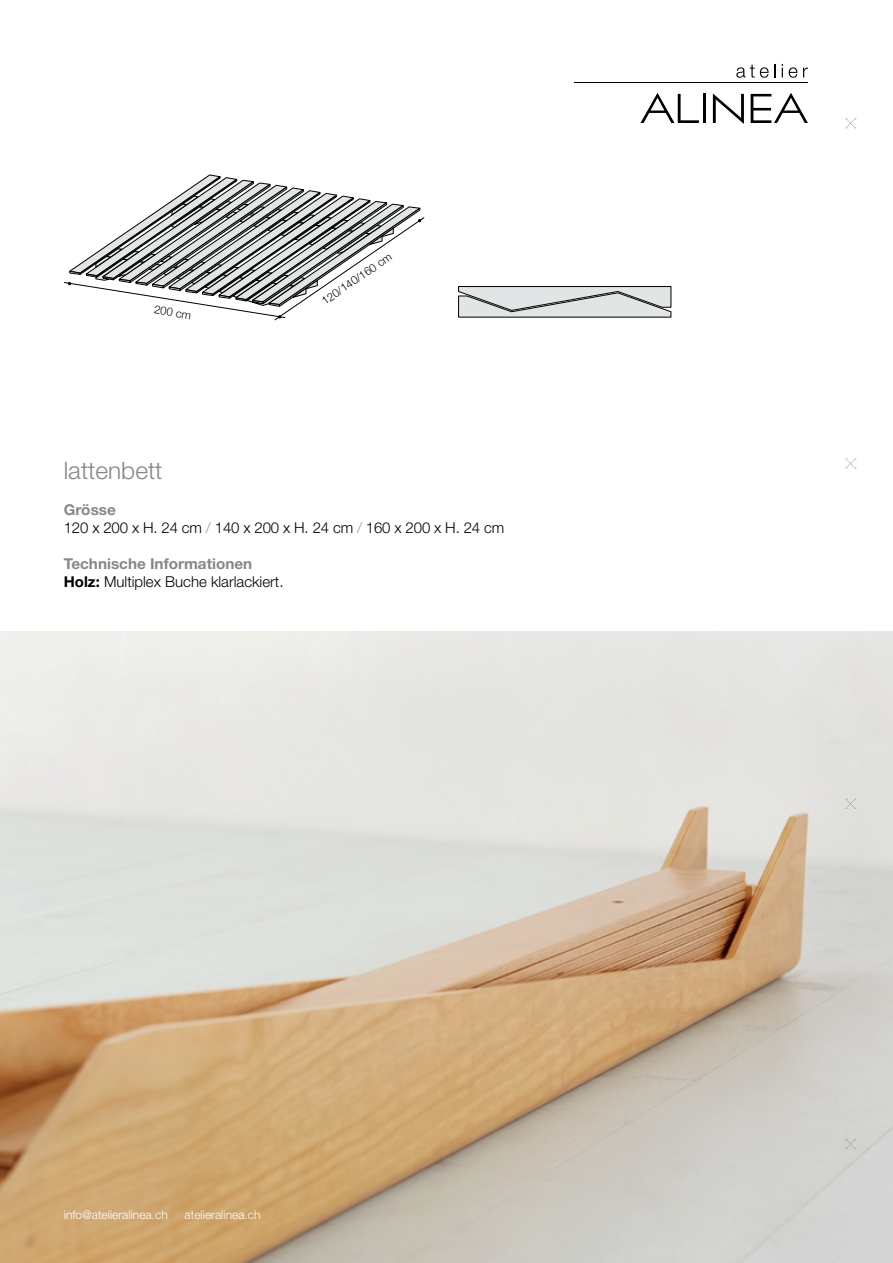
<style>
.page{position:relative;width:893px;height:1263px;background:#fff}
.page>*{position:absolute;margin:0;border:0;box-sizing:border-box;transform-origin:0 0}
.t1{font:300 24px "Helvetica Neue";color:#868786}
.t2{font:300 15px/18px "Helvetica Neue";color:#000}
.t3{font:300 12px "Helvetica Neue";color:#fff}
.t4{font:300 11.25px "Helvetica Neue";color:#000}
.s1{font-weight:700;color:#868786}
.s2{color:#919291}
.s3{font-weight:700}
</style>
<div class="page">
<img style="left:0;top:631px;width:893px;height:632px">
<svg style="left:64px;top:175px;width:360px;height:145px"></svg>
<svg style="left:458px;top:286px;width:213px;height:31px;background:#c8cbcb"></svg>
<hr style="left:703px;top:94px;width:3px;height:29px;background:#000">
<svg style="left:713px;top:93px;width:31px;height:31px"></svg>
<svg style="left:640px;top:93px;width:59px;height:30px"></svg>
<svg style="left:751px;top:93px;width:57px;height:30px"></svg>
<hr style="left:574px;top:82px;width:234px;height:1px;background:#000">
<svg style="left:736px;top:64px;width:39px;height:14px"></svg>
<svg style="left:782px;top:64px;width:1px;height:13px"></svg>
<svg style="left:789px;top:67px;width:8px;height:11px"></svg>
<svg style="left:803px;top:67px;width:5px;height:10px"></svg>
<svg style="left:845px;top:1139px;width:11px;height:10px"></svg>
<svg style="left:845px;top:799px;width:11px;height:10px"></svg>
<svg style="left:845px;top:459px;width:11px;height:10px"></svg>
<svg style="left:845px;top:118px;width:11px;height:10px"></svg>
<p class="t4" style="left:156px;top:300px;width:39px;rotate:9deg">200 cm</p>
<p class="t4" style="left:318px;top:295px;width:84px;rotate:-35deg">120/140/160 cm</p>
<h1 class="t1" style="left:64px;top:456px;width:100px">lattenbett</h1>
<p class="t2" style="left:64px;top:500px;width:442px"><span class="s1">Grösse<br></span>120 x 200 x H. 24 cm <span class="s2">/</span> 140 x 200 x H. 24 cm <span class="s2">/</span> 160 x 200 x H. 24 cm</p>
<p class="t2" style="left:64px;top:554px;width:221px"><span class="s1">Technische Informationen<br></span><span class="s3">Holz:</span> Multiplex Buche klarlackiert.</p>
<p class="t3" style="left:64px;top:1207px;width:106px">info@atelieralinea.ch</p>
<p class="t3" style="left:185px;top:1207px;width:78px">atelieralinea.ch</p>
</div>
